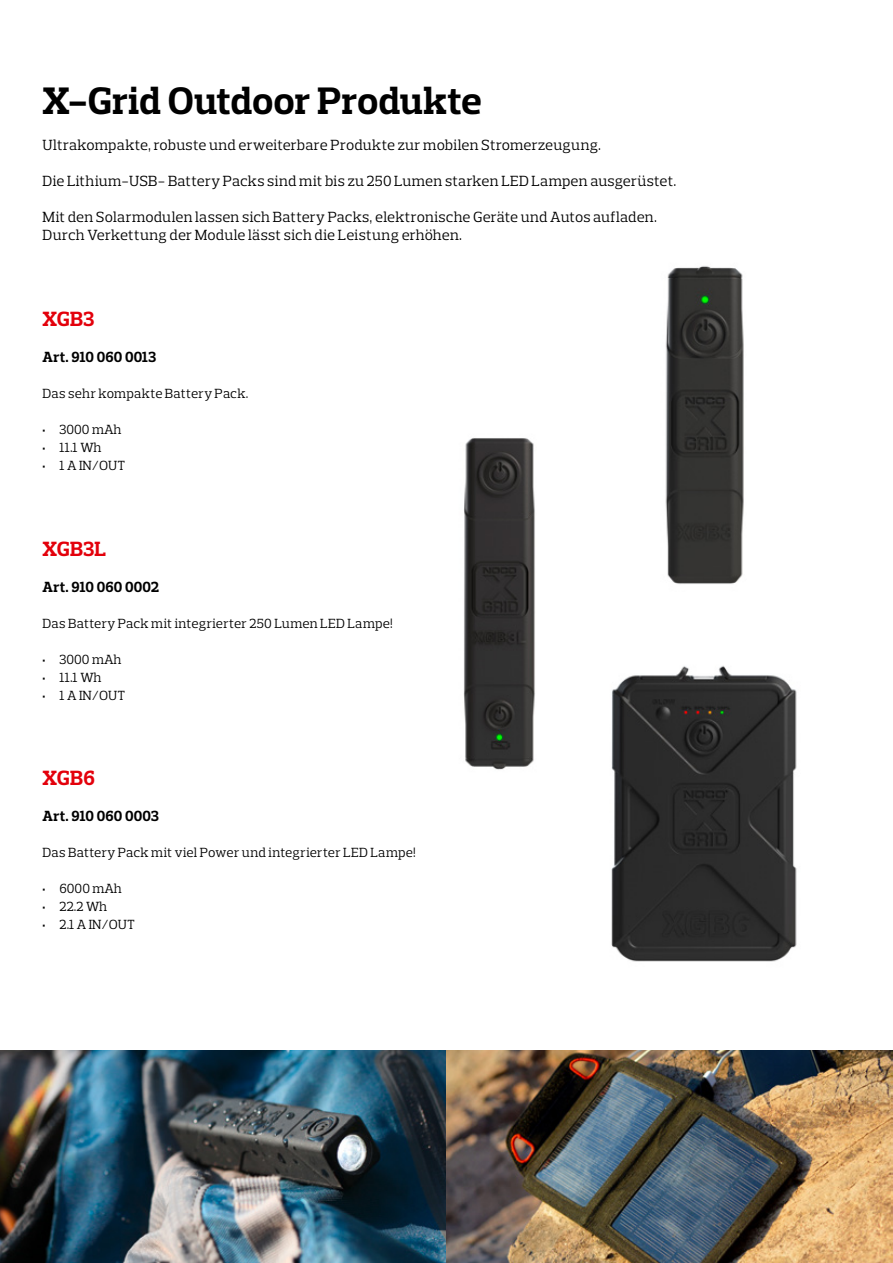
<style>
.page{position:relative;width:893px;height:1263px;background:#fff}
.page>*{position:absolute;margin:0;border:0;box-sizing:border-box;transform-origin:0 0}
.t1{font:700 39px "Prelo Slab";letter-spacing:-.005em;color:#000}
.t2{font:700 21px "Prelo Slab";letter-spacing:.005em;color:#e3000b}
.t3{font:15px/18px "Prelo Slab";letter-spacing:.015em;color:#000}
.t4{font:700 15px "Prelo Slab";letter-spacing:.01em;color:#000}
.t5{font:13.5px "Prelo Slab";letter-spacing:.01em;color:#000}
.s1{font-weight:700}
</style>
<div class="page">
<img style="left:0;top:1050px;width:893px;height:213px">
<img style="left:665px;top:266px;width:79px;height:318px">
<img style="left:463px;top:438px;width:72px;height:332px">
<img style="left:611px;top:665px;width:186px;height:297px">
<h1 class="t1" style="left:43px;top:77px;width:441px">X-Grid Outdoor Produkte</h1>
<p class="t3" style="left:43px;top:136px;width:560px">Ultrakompakte, robuste und erweiterbare Produkte zur mobilen Stromerzeugung.</p>
<p class="t3" style="left:43px;top:172px;width:635px">Die Lithium-USB- Battery Packs sind mit bis zu 250 Lumen starken LED Lampen ausgerüstet.</p>
<p class="t3" style="left:43px;top:208px;width:616px">Mit den Solarmodulen lassen sich Battery Packs, elektronische Geräte und Autos aufladen.<br>Durch Verkettung der Module lässt sich die Leistung erhöhen.</p>
<h2 class="t2" style="left:43px;top:306px;width:53px">XGB3</h2>
<p class="t4" style="left:43px;top:348px;width:115px">Art. 910 060 0013</p>
<p class="t5" style="left:43px;top:385px;width:207px">Das sehr kompakte Battery Pack.</p>
<p class="t5" style="left:43px;top:421px;width:80px"><span class="s1">•</span> 3000 mAh</p>
<p class="t5" style="left:43px;top:439px;width:61px"><span class="s1">•</span> 11.1 Wh</p>
<p class="t5" style="left:43px;top:457px;width:84px"><span class="s1">•</span> 1 A IN/OUT</p>
<h2 class="t2" style="left:43px;top:535px;width:65px">XGB3L</h2>
<p class="t4" style="left:43px;top:577px;width:118px">Art. 910 060 0002</p>
<p class="t5" style="left:43px;top:615px;width:352px">Das Battery Pack mit integrierter 250 Lumen LED Lampe!</p>
<p class="t5" style="left:43px;top:651px;width:80px"><span class="s1">•</span> 3000 mAh</p>
<p class="t5" style="left:43px;top:669px;width:61px"><span class="s1">•</span> 11.1 Wh</p>
<p class="t5" style="left:43px;top:687px;width:84px"><span class="s1">•</span> 1 A IN/OUT</p>
<h2 class="t2" style="left:43px;top:765px;width:54px">XGB6</h2>
<p class="t4" style="left:43px;top:807px;width:118px">Art. 910 060 0003</p>
<p class="t5" style="left:43px;top:844px;width:375px">Das Battery Pack mit viel Power und integrierter LED Lampe!</p>
<p class="t5" style="left:43px;top:880px;width:81px"><span class="s1">•</span> 6000 mAh</p>
<p class="t5" style="left:43px;top:898px;width:66px"><span class="s1">•</span> 22.2 Wh</p>
<p class="t5" style="left:43px;top:916px;width:94px"><span class="s1">•</span> 2.1 A IN/OUT</p>
</div>
